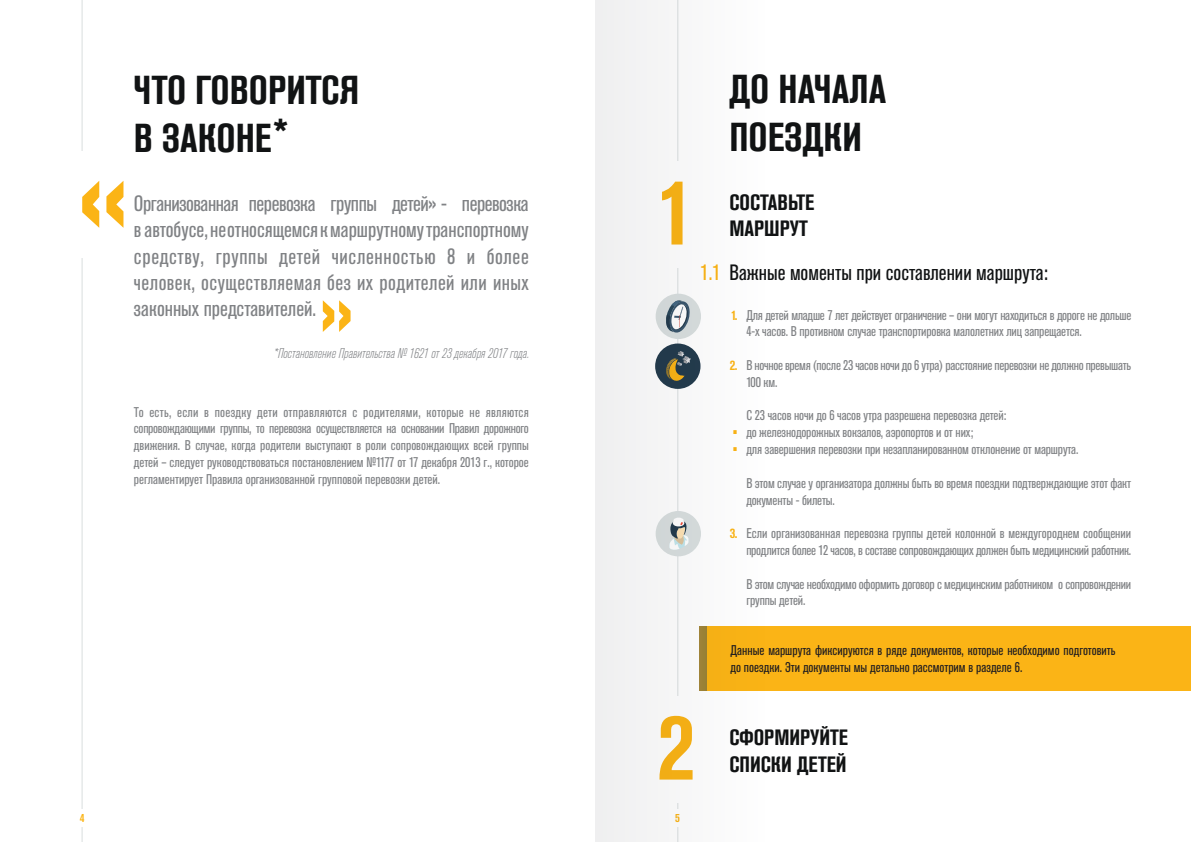
<style>
.page{position:relative;width:1191px;height:842px;background:#fff}
.page>*{position:absolute;margin:0;border:0;box-sizing:border-box;transform-origin:0 0}
.t1{font:700 condensed 94.5px "Akzidenz Grotesk Pro";color:#fbb416}
.t2{font:700 condensed 40px "Akzidenz Grotesk Pro";color:#111314}
.t3{font:condensed 22px/26.4px "Akzidenz Grotesk Pro";letter-spacing:.005em;color:#808285;text-align:justify}
.t4{font:condensed 22px "Akzidenz Grotesk Pro";color:#111314}
.t5{font:700 condensed 22px "Akzidenz Grotesk Pro";color:#111314}
.t6{font:condensed 14px/16.8px "Akzidenz Grotesk Pro";letter-spacing:-.01em;color:#808285}
.t7{font:condensed 14px/16.8px "Akzidenz Grotesk Pro";color:#231f20}
.t8{font:italic 300 condensed 14px "Akzidenz Grotesk Pro";color:#808285}
.t9{font:700 condensed 14px "Akzidenz Grotesk Pro";color:#fbb416}
.t10{font:700 condensed 12px "Akzidenz Grotesk Pro";color:#fbb416}
.s1{color:#fbb416}
</style>
<div class="page">
<hr style="left:82px;top:0;width:1px;height:842px;background:#d9dfdf">
<div style="left:69px;top:809px;width:27px;height:18px;background:#fff"></div>
<div style="left:51px;top:151px;width:72px;height:106px;background:#fff"></div>
<svg style="left:82px;top:181px;width:41px;height:47px"></svg>
<svg style="left:323px;top:300px;width:27px;height:32px"></svg>
<div style="left:706px;top:626px;width:485px;height:65px;background:#fbb416"></div>
<div style="left:595px;top:0;width:112px;height:842px;background:#f3f3f4"></div>
<p class="t2" style="left:134px;top:64px;width:227px">ЧТО ГОВОРИТСЯ</p>
<p class="t2" style="left:134px;top:112px;width:156px">В ЗАКОНЕ*</p>
<p class="t3" style="left:134px;top:189px;width:396px">Организованная перевозка группы детей» - перевозка в автобусе, не относящемся к маршрутному транспортному средству, группы детей численностью 8 и более человек, осуществляемая без их родителей или иных законных представителей.</p>
<p class="t8" style="left:274px;top:344px;width:257px">*Постановление Правительства № 1621 от 23 декабря 2017 года.</p>
<p class="t6" style="left:134px;top:403px;width:396px;text-align:justify">То есть, если в поездку дети отправляются с родителями, которые не являются сопровождающими группы, то перевозка осуществляется на основании Правил дорожного движения. В случае, когда родители выступают в роли сопровождающих всей группы детей – следует руководствоваться постановлением №1177 от 17 декабря 2013 г., которое регламентирует Правила организованной групповой перевозки детей.</p>
<p class="t1" style="left:657px;top:151px;width:39px">1</p>
<p class="t2" style="left:729px;top:63px;width:158px">ДО НАЧАЛА</p>
<p class="t2" style="left:729px;top:111px;width:134px">ПОЕЗДКИ</p>
<p class="t5" style="left:729px;top:188px;width:86px">СОСТАВЬТЕ</p>
<p class="t5" style="left:729px;top:214px;width:80px">МАРШРУТ</p>
<p class="t4" style="left:700px;top:258px;width:349px"><span class="s1">1.1</span> Важные моменты при составлении маршрута:</p>
<p class="t9" style="left:731px;top:306px;width:8px">1.</p>
<p class="t9" style="left:729px;top:356px;width:9px">2.</p>
<p class="t9" style="left:733px;top:423px;width:6px">•</p>
<p class="t9" style="left:733px;top:440px;width:6px">•</p>
<p class="t9" style="left:729px;top:524px;width:9px">3.</p>
<p class="t6" style="left:746px;top:306px;width:386px">Для детей младше 7 лет действует ограничение – они могут находиться в дороге не дольше<br>4-х часов. В противном случае транспортировка малолетних лиц запрещается.</p>
<p class="t6" style="left:746px;top:356px;width:386px">В ночное время (после 23 часов ночи до 6 утра) расстояние перевозки не должно превышать<br>100 км.</p>
<p class="t6" style="left:746px;top:407px;width:262px">С 23 часов ночи до 6 часов утра разрешена перевозка детей:</p>
<p class="t6" style="left:746px;top:424px;width:228px">до железнодорожных вокзалов, аэропортов и от них;</p>
<p class="t6" style="left:746px;top:440px;width:334px">для завершения перевозки при незапланированном отклонение от маршрута.</p>
<p class="t6" style="left:746px;top:474px;width:386px">В этом случае у организатора должны быть во время поездки подтверждающие этот факт документы - билеты.</p>
<p class="t6" style="left:746px;top:524px;width:386px">Если организованная перевозка группы детей колонной в междугороднем сообщении продлится более 12 часов, в составе сопровождающих должен быть медицинский работник.</p>
<p class="t6" style="left:746px;top:575px;width:386px">В этом случае необходимо оформить договор с медицинским работником о сопровождении группы детей.</p>
<p class="t7" style="left:730px;top:642px;width:386px">Данные маршрута фиксируются в ряде документов, которые необходимо подготовить до поездки. Эти документы мы детально рассмотрим в разделе 6.</p>
<p class="t1" style="left:657px;top:686px;width:39px">2</p>
<p class="t10" style="left:80px;top:810px;width:6px">4</p>
<p class="t10" style="left:675px;top:810px;width:6px">5</p>
<p class="t5" style="left:729px;top:723px;width:120px">СФОРМИРУЙТЕ</p>
<p class="t5" style="left:729px;top:750px;width:119px">СПИСКИ ДЕТЕЙ</p>
</div>
